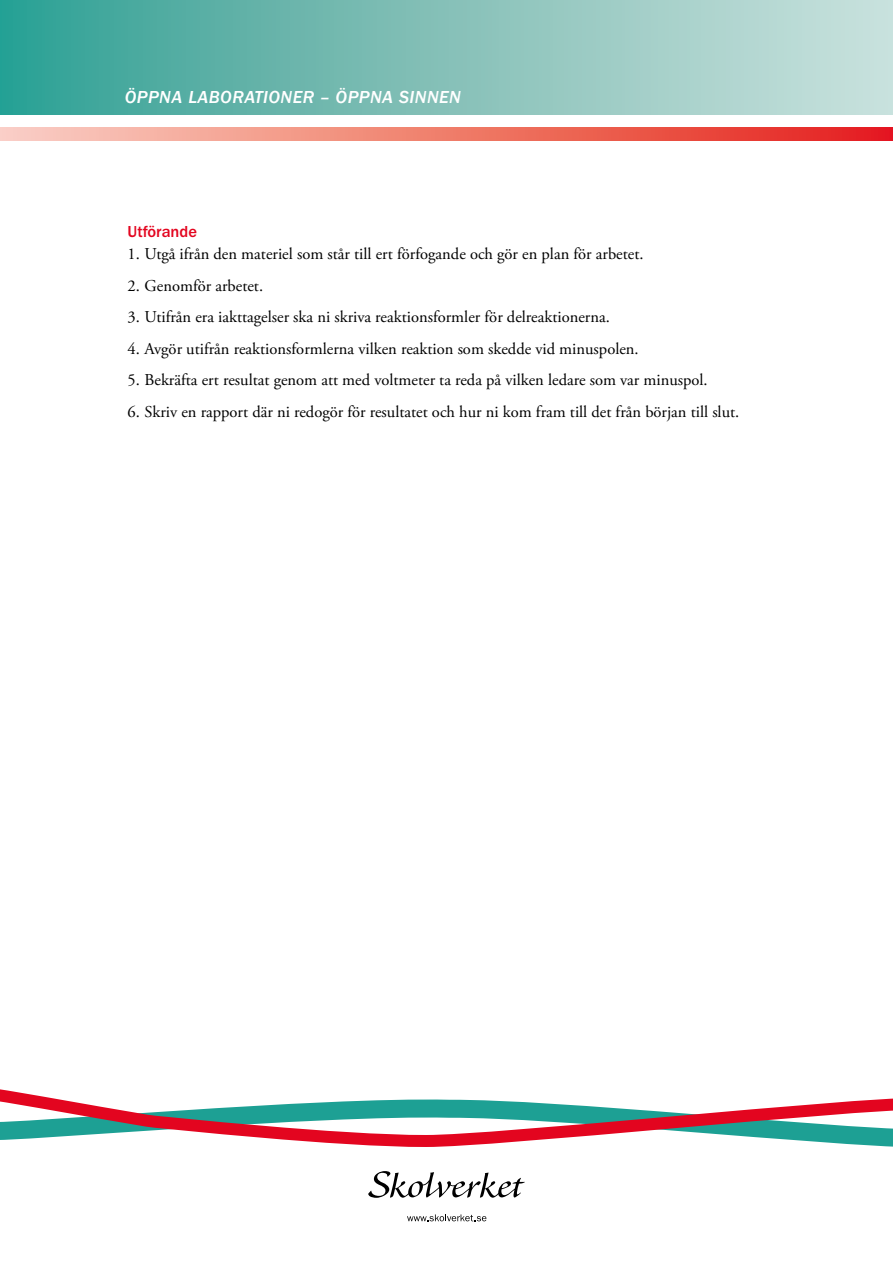
<style>
.page{position:relative;width:893px;height:1263px;background:#fff}
.page>*{position:absolute;margin:0;border:0;box-sizing:border-box;transform-origin:0 0}
.t1{font:18px "ITC Franklin Gothic Std Med It";letter-spacing:.025em;color:#fff}
.t2{font:16.5px "Adobe Garamond Pro";color:#000}
.t3{font:500 16.5px "ITC Franklin Gothic Std";color:#e3051f}
</style>
<div class="page">
<div style="left:0;top:0;width:893px;height:114px;background:linear-gradient(to right,#33a094,#cfe2dd)"></div>
<svg style="left:0;top:128px;width:893px;height:12px;background:#ef7a6d"></svg>
<svg style="left:0;top:1089px;width:893px;height:58px"></svg>
<svg style="left:368px;top:1171px;width:157px;height:27px"></svg>
<svg style="left:407px;top:1214px;width:79px;height:7px"></svg>
<h1 class="t1" style="left:125px;top:87px;width:338px">ÖPPNA LABORATIONER – ÖPPNA SINNEN</h1>
<h2 class="t3" style="left:128px;top:222px;width:71px">Utförande</h2>
<p class="t2" style="left:128px;top:244px;width:517px">1. Utgå ifrån den materiel som står till ert förfogande och gör en plan för arbetet.</p>
<p class="t2" style="left:128px;top:276px;width:137px">2. Genomför arbetet.</p>
<p class="t2" style="left:128px;top:307px;width:484px">3. Utifrån era iakttagelser ska ni skriva reaktionsformler för delreaktionerna.</p>
<p class="t2" style="left:128px;top:339px;width:513px">4. Avgör utifrån reaktionsformlerna vilken reaktion som skedde vid minuspolen.</p>
<p class="t2" style="left:128px;top:370px;width:582px">5. Bekräfta ert resultat genom att med voltmeter ta reda på vilken ledare som var minuspol.</p>
<p class="t2" style="left:128px;top:402px;width:613px">6. Skriv en rapport där ni redogör för resultatet och hur ni kom fram till det från början till slut.</p>
</div>
